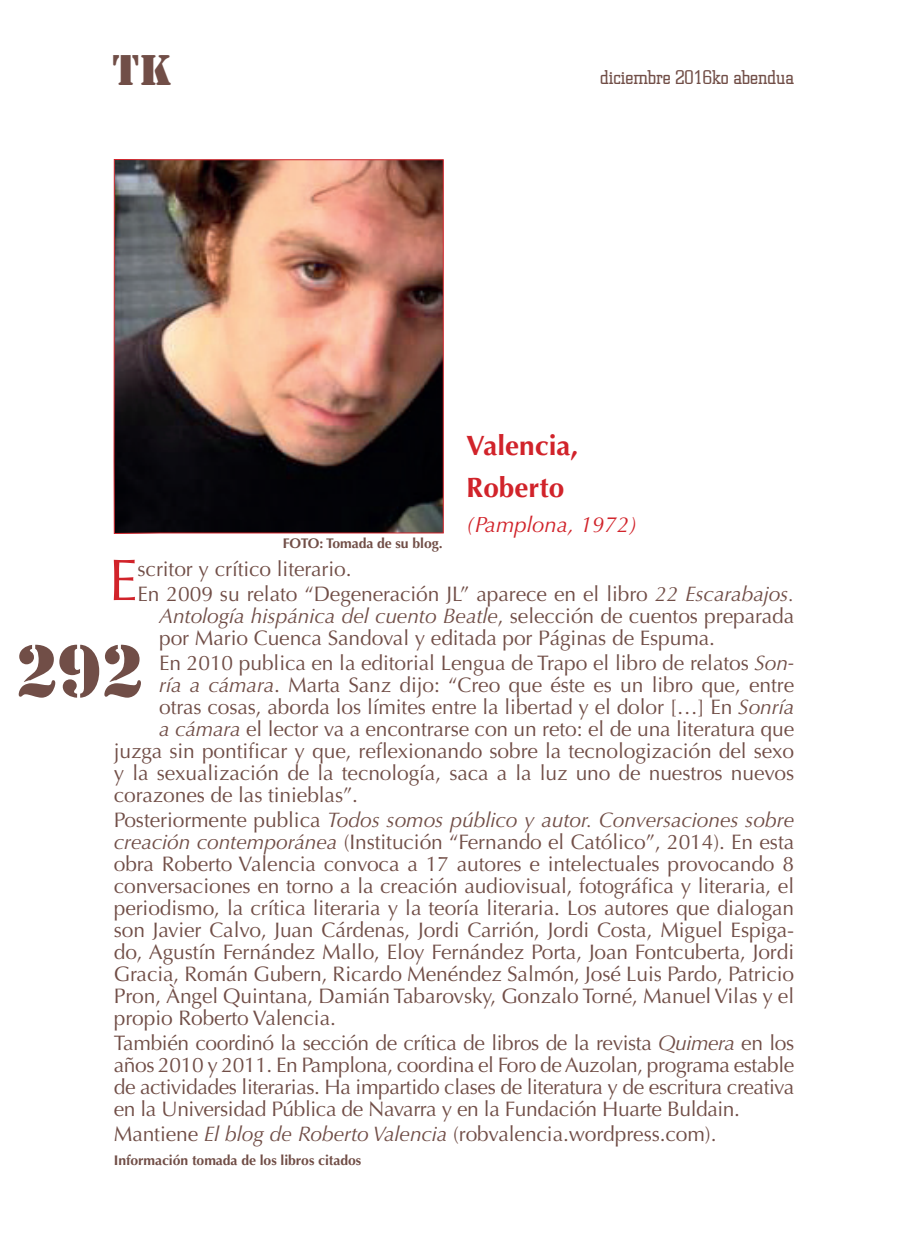
<style>
.page{position:relative;width:908px;height:1249px;background:#fff}
.page>*{position:absolute;margin:0;border:0;box-sizing:border-box;transform-origin:0 0}
.t1{font:68px "Stencil";color:#714e47}
.PARRAFO_PRIMERO{font:58.8px "Optima";color:#d1232a}
.t2{font:40px "Stencil";color:#714e47}
.AUTOR{font:700 28px "Optima";color:#d1232a}
.FECHA_DE_NACIMIENTO{font:italic 22px "Optima";color:#d1232a}
.CUERPO_LIBRO{font:21px/22px "Optima";letter-spacing:-.005em;color:#714e47;text-align:justify}
.PARRAFO_PRIMERO-2{font:21px "Optima";letter-spacing:-.005em;color:#714e47}
.t3{font:300 20px "Square Slabserif 711 BT";color:#714e47}
.CUERPO_LIBRO-2{font:700 14px "Optima";letter-spacing:-.005em;color:#714e47}
.s1{font-style:italic}
</style>
<div class="page">
<img style="left:114px;top:159px;width:330px;height:375px">
<h3 class="t2" style="left:112px;top:45px;width:61px">TK</h3>
<p class="t3" style="left:600px;top:64px;width:196px">diciembre 2016ko abendua</p>
<p class="CUERPO_LIBRO-2" style="left:283px;top:534px;width:161px">FOTO: Tomada de su blog.</p>
<p class="AUTOR" style="left:466px;top:428px;width:114px">Valencia,</p>
<p class="AUTOR" style="left:466px;top:471px;width:100px">Roberto</p>
<p class="FECHA_DE_NACIMIENTO" style="left:466px;top:511px;width:173px">(Pamplona, 1972)</p>
<p class="PARRAFO_PRIMERO" style="left:108px;top:546px;width:31px">E</p>
<p class="PARRAFO_PRIMERO-2" style="left:138px;top:556px;width:215px">scritor y crítico literario.</p>
<p class="CUERPO_LIBRO" style="left:159px;top:583px;width:636px;text-indent:-22px">En 2009 su relato “Degeneración JL” aparece en el libro <span class="s1">22 Escarabajos.<br>Antología hispánica del cuento Beatle</span>, selección de cuentos preparada por Mario Cuenca Sandoval y editada por Páginas de Espuma.</p>
<p class="CUERPO_LIBRO" style="left:159px;top:651px;width:636px">En 2010 publica en la editorial Lengua de Trapo el libro de relatos <span class="s1">Son-</span></p>
<p class="CUERPO_LIBRO" style="left:159px;top:673px;width:636px"><span class="s1">ría a cámara</span>. Marta Sanz dijo: “Creo que éste es un libro que, entre</p>
<p class="CUERPO_LIBRO" style="left:159px;top:695px;width:636px">otras cosas, aborda los límites entre la libertad y el dolor […] En <span class="s1">Sonría</span></p>
<p class="CUERPO_LIBRO" style="left:159px;top:717px;width:636px"><span class="s1">a cámara</span> el lector va a encontrarse con un reto: el de una literatura que</p>
<p class="CUERPO_LIBRO" style="left:114px;top:739px;width:682px">juzga sin pontificar y que, reflexionando sobre la tecnologización del sexo</p>
<p class="CUERPO_LIBRO" style="left:114px;top:761px;width:682px">y la sexualización de la tecnología, saca a la luz uno de nuestros nuevos</p>
<p class="CUERPO_LIBRO" style="left:114px;top:783px;width:246px">corazones de las tinieblas”.</p>
<p class="CUERPO_LIBRO" style="left:114px;top:808px;width:682px">Posteriormente publica <span class="s1">Todos somos público y autor. Conversaciones sobre creación contemporánea</span> (Institución “Fernando el Católico”, 2014). En esta obra Roberto Valencia convoca a 17 autores e intelectuales provocando 8 conversaciones en torno a la creación audiovisual, fotográfica y literaria, el periodismo, la crítica literaria y la teoría literaria. Los autores que dialogan son Javier Calvo, Juan Cárdenas, Jordi Carrión, Jordi Costa, Miguel Espiga&shy;do, Agustín Fernández Mallo, Eloy Fernández Porta, Joan Fontcuberta, Jordi Gracia, Román Gubern, Ricardo Menéndez Salmón, José Luis Pardo, Patricio Pron, Àngel Quintana, Damián Tabarovsky, Gonzalo Torné, Manuel Vilas y el propio Roberto Valencia.</p>
<p class="CUERPO_LIBRO" style="left:114px;top:1031px;width:682px">También coordinó la sección de crítica de libros de la revista <span class="s1">Quimera</span> en los años 2010 y 2011. En Pamplona, coordina el Foro de Auzolan, programa estable de actividades literarias. Ha impartido clases de literatura y de escritura creativa en la Universidad Pública de Navarra y en la Fundación Huarte Buldain.</p>
<p class="CUERPO_LIBRO" style="left:114px;top:1122px;width:604px">Mantiene <span class="s1">El blog de Roberto Valencia</span> (robvalencia.wordpress.com).</p>
<p class="CUERPO_LIBRO-2" style="left:114px;top:1151px;width:249px">Información tomada de los libros citados</p>
<h1 class="t1" style="left:15px;top:627px;width:130px">292</h1>
</div>
